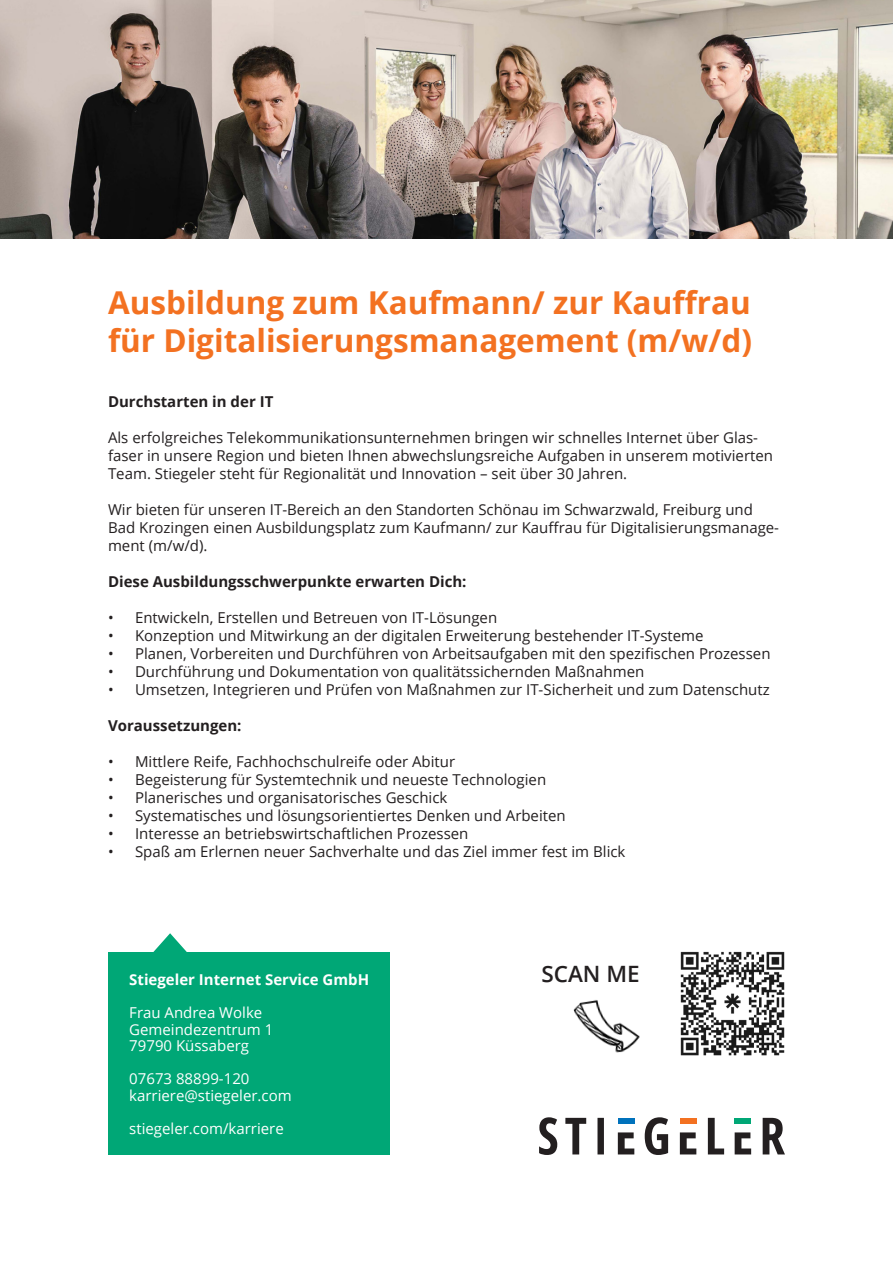
<style>
.page{position:relative;width:893px;height:1263px;background:#fff}
.page>*{position:absolute;margin:0;border:0;box-sizing:border-box;transform-origin:0 0}
.t1{font:700 31.5px/37.8px "Open Sans";color:#f37121}
.t2{font:600 22.5px "Open Sans";color:#231f20}
.t3{font:15px/18px "Open Sans";color:#231f20}
.t4{font:15px "Open Sans";color:#fff}
.t5{font:700 15px "Open Sans";color:#231f20}
.t6{font:700 15px "Open Sans";color:#fff}
</style>
<div class="page">
<div style="left:108px;top:952px;width:281px;height:203px;background:#00a776"></div>
<svg style="left:539px;top:1117px;width:246px;height:38px"></svg>
<img style="left:680px;top:951px;width:105px;height:105px">
<img style="left:0;top:0;width:893px;height:238px">
<img style="left:573px;top:1000px;width:67px;height:53px">
<svg style="left:153px;top:933px;width:34px;height:19px"></svg>
<p class="t1" style="left:108px;top:283px;width:646px">Ausbildung zum Kaufmann/ zur Kauffrau für Digitalisierungsmanagement (m/w/d)</p>
<p class="t5" style="left:108px;top:391px;width:167px">Durchstarten in der IT</p>
<p class="t3" style="left:108px;top:428px;width:667px">Als erfolgreiches Telekommunikationsunternehmen bringen wir schnelles Internet über Glas&shy;faser in unsere Region und bieten Ihnen abwechslungsreiche Aufgaben in unserem motivierten<br>Team. Stiegeler steht für Regionalität und Innovation – seit über 30 Jahren.</p>
<p class="t3" style="left:108px;top:500px;width:672px">Wir bieten für unseren IT-Bereich an den Standorten Schönau im Schwarzwald, Freiburg und<br>Bad Krozingen einen Ausbildungsplatz zum Kaufmann/ zur Kauffrau für Digitalisierungsmanage&shy;ment (m/w/d).</p>
<p class="t5" style="left:108px;top:571px;width:360px">Diese Ausbildungsschwerpunkte erwarten Dich:</p>
<p class="t3" style="left:108px;top:608px;width:391px">• Entwickeln, Erstellen und Betreuen von IT-Lösungen</p>
<p class="t3" style="left:108px;top:626px;width:597px">• Konzeption und Mitwirkung an der digitalen Erweiterung bestehender IT-Systeme</p>
<p class="t3" style="left:108px;top:644px;width:664px">• Planen, Vorbereiten und Durchführen von Arbeitsaufgaben mit den spezifischen Prozessen</p>
<p class="t3" style="left:108px;top:662px;width:538px">• Durchführung und Dokumentation von qualitätssichernden Maßnahmen</p>
<p class="t3" style="left:108px;top:680px;width:663px">• Umsetzen, Integrieren und Prüfen von Maßnahmen zur IT-Sicherheit und zum Datenschutz</p>
<p class="t5" style="left:108px;top:715px;width:135px">Voraussetzungen:</p>
<p class="t3" style="left:108px;top:752px;width:349px">• Mittlere Reife, Fachhochschulreife oder Abitur</p>
<p class="t3" style="left:108px;top:770px;width:440px">• Begeisterung für Systemtechnik und neueste Technologien</p>
<p class="t3" style="left:108px;top:788px;width:341px">• Planerisches und organisatorisches Geschick</p>
<p class="t3" style="left:108px;top:806px;width:459px">• Systematisches und lösungsorientiertes Denken und Arbeiten</p>
<p class="t3" style="left:108px;top:824px;width:362px">• Interesse an betriebswirtschaftlichen Prozessen</p>
<p class="t3" style="left:108px;top:842px;width:519px">• Spaß am Erlernen neuer Sachverhalte und das Ziel immer fest im Blick</p>
<p class="t6" style="left:129px;top:969px;width:241px">Stiegeler Internet Service GmbH</p>
<p class="t4" style="left:129px;top:1002px;width:135px">Frau Andrea Wolke</p>
<p class="t4" style="left:129px;top:1019px;width:146px">Gemeindezentrum 1</p>
<p class="t4" style="left:129px;top:1035px;width:121px">79790 Küssaberg</p>
<p class="t4" style="left:129px;top:1068px;width:122px">07673 88899-120</p>
<p class="t4" style="left:129px;top:1085px;width:164px">karriere@stiegeler.com</p>
<p class="t4" style="left:129px;top:1118px;width:156px">stiegeler.com/karriere</p>
<p class="t2" style="left:541px;top:958px;width:100px">SCAN ME</p>
</div>
